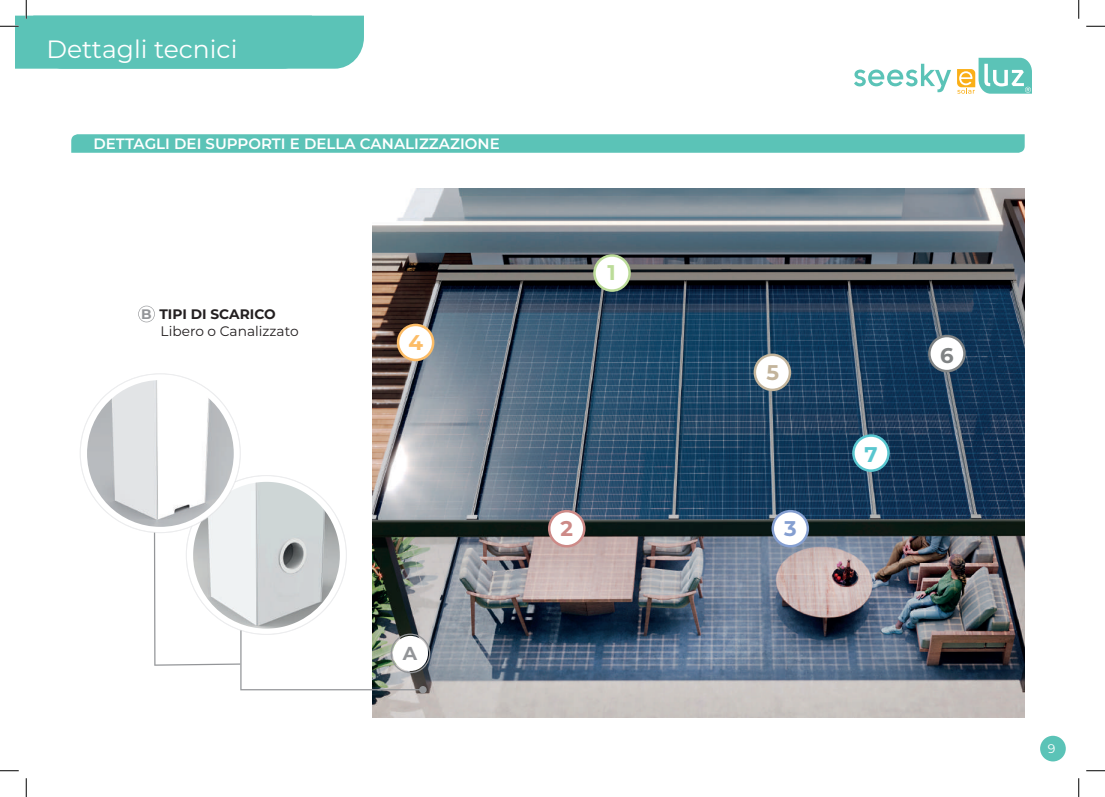
<style>
.page{position:relative;width:1105px;height:797px;background:#fff}
.page>*{position:absolute;margin:0;border:0;box-sizing:border-box;transform-origin:0 0}
.t1{font:25px "Montserrat";color:#fff}
.t2{font:700 21.25px "Montserrat";color:#bcdc99}
.t3{font:700 21.25px "Montserrat";color:#cd8a87}
.t4{font:700 21.25px "Montserrat";color:#859fd1}
.t5{font:700 21.25px "Montserrat";color:#fcbc66}
.t6{font:700 21.25px "Montserrat";color:#c3b49b}
.t7{font:700 21.25px "Montserrat";color:#808384}
.t8{font:700 21.25px "Montserrat";color:#58c6cf}
.t9{font:700 18.75px "Montserrat";color:#939598}
.t10{font:600 15px "Montserrat";color:#fff}
.t11{font:13.75px/16.5px "Montserrat";color:#231f20}
.t12{font:11.25px "Montserrat";color:#fff}
.s1{font-weight:700;color:#939598}
.s2{font-weight:700}
</style>
<div class="page">
<svg style="left:854px;top:64px;width:97px;height:28px"></svg>
<svg style="left:957px;top:58px;width:75px;height:36px"></svg>
<div style="left:1040px;top:735px;width:26px;height:26px;background:#5bc3b7;border-radius:50%"></div>
<img style="left:372px;top:188px;width:653px;height:530px">
<svg style="left:138px;top:306px;width:17px;height:16px"></svg>
<div style="left:419px;top:686px;width:8px;height:7px;background:#939598;border-radius:50%"></div>
<svg style="left:80px;top:373px;width:350px;height:317px"></svg>
<svg style="left:593px;top:254px;width:38px;height:38px"></svg>
<svg style="left:548px;top:510px;width:37px;height:37px"></svg>
<svg style="left:771px;top:510px;width:38px;height:37px"></svg>
<svg style="left:397px;top:324px;width:37px;height:37px"></svg>
<svg style="left:754px;top:353px;width:37px;height:38px"></svg>
<svg style="left:928px;top:335px;width:38px;height:37px"></svg>
<svg style="left:852px;top:434px;width:38px;height:38px"></svg>
<svg style="left:71px;top:134px;width:954px;height:19px;background:#5fc4b8"></svg>
<svg style="left:1086px;top:25px;width:19px;height:2px"></svg>
<svg style="left:0;top:770px;width:19px;height:1px"></svg>
<svg style="left:1086px;top:770px;width:19px;height:1px"></svg>
<svg style="left:0;top:0;width:364px;height:69px"></svg>
<svg style="left:25px;top:778px;width:2px;height:19px"></svg>
<svg style="left:1078px;top:0;width:1px;height:19px"></svg>
<svg style="left:1078px;top:778px;width:1px;height:19px"></svg>
<h1 class="t1" style="left:46px;top:32px;width:192px">Dettagli tecnici</h1>
<p class="t10" style="left:94px;top:133px;width:408px">DETTAGLI DEI SUPPORTI E DELLA CANALIZZAZIONE</p>
<p class="t11" style="left:161px;top:305px;width:140px;text-indent:-19px"><span class="s1">B</span> <span class="s2">TIPI DI SCARICO<br></span>Libero o Canalizzato</p>
<h2 class="t5" style="left:409px;top:327px;width:16px">4</h2>
<p class="t9" style="left:403px;top:639px;width:16px">A</p>
<h2 class="t2" style="left:608px;top:257px;width:10px">1</h2>
<h2 class="t6" style="left:766px;top:357px;width:14px">5</h2>
<h2 class="t3" style="left:560px;top:513px;width:14px">2</h2>
<h2 class="t4" style="left:784px;top:513px;width:14px">3</h2>
<h2 class="t8" style="left:864px;top:439px;width:15px">7</h2>
<h2 class="t7" style="left:940px;top:340px;width:15px">6</h2>
<p class="t12" style="left:1048px;top:741px;width:8px">9</p>
</div>
